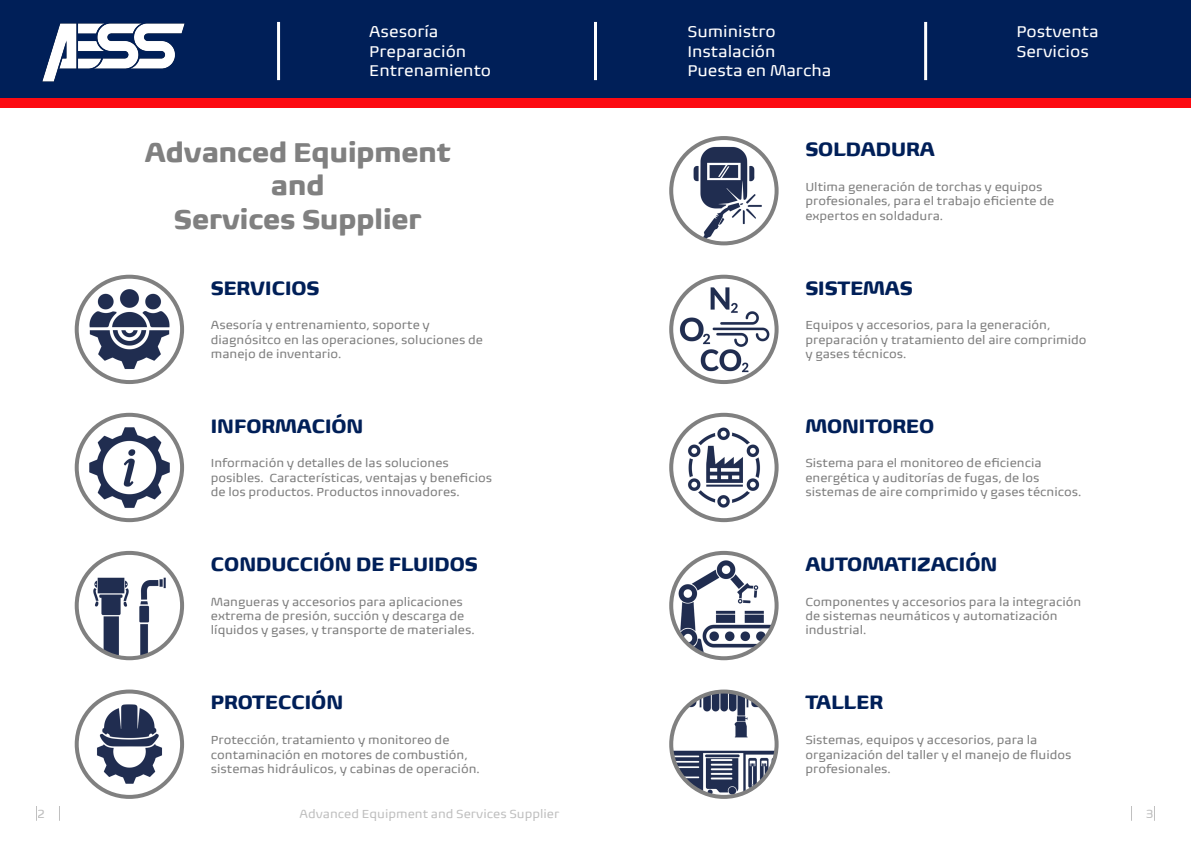
<style>
.page{position:relative;width:1191px;height:842px;background:#fff}
.page>*{position:absolute;margin:0;border:0;box-sizing:border-box;transform-origin:0 0}
.t1{font:700 28px "Biome W04";color:#808080}
.TÍTULOS{font:700 20px "Biome W04";color:#001f58}
.t2{font:16px "Biome W04";color:#fff}
.CONTENIDO{font:12px/14.4px "Biome W04";color:#808080}
</style>
<div class="page">
<svg style="left:36px;top:806px;width:1px;height:15px"></svg>
<svg style="left:1131px;top:806px;width:1px;height:15px"></svg>
<svg style="left:59px;top:806px;width:1px;height:15px"></svg>
<svg style="left:1154px;top:806px;width:1px;height:15px"></svg>
<div style="left:0;top:0;width:595px;height:102px;background:#001f58"></div>
<div style="left:595px;top:0;width:596px;height:102px;background:#001f58"></div>
<img style="left:77px;top:553px;width:105px;height:105px;border-radius:52px">
<div style="left:75px;top:551px;width:109px;height:109px;border:4px solid #808080;border-radius:50%"></div>
<img style="left:77px;top:277px;width:105px;height:105px;border-radius:51px">
<div style="left:75px;top:275px;width:109px;height:109px;border:4px solid #808080;border-radius:50%"></div>
<img style="left:77px;top:691px;width:105px;height:106px;border-radius:53px">
<div style="left:75px;top:689px;width:109px;height:110px;border:4px solid #808080;border-radius:50%"></div>
<img style="left:77px;top:415px;width:105px;height:105px;border-radius:52px">
<div style="left:75px;top:413px;width:109px;height:109px;border:4px solid #808080;border-radius:50%"></div>
<img style="left:671px;top:138px;width:105px;height:105px;border-radius:52px">
<div style="left:669px;top:136px;width:109px;height:109px;border:4px solid #808080;border-radius:50%"></div>
<img style="left:671px;top:277px;width:105px;height:105px;border-radius:53px">
<div style="left:669px;top:275px;width:109px;height:109px;border:4px solid #808080;border-radius:50%"></div>
<img style="left:671px;top:415px;width:105px;height:105px;border-radius:53px">
<div style="left:669px;top:413px;width:109px;height:109px;border:4px solid #808080;border-radius:50%"></div>
<img style="left:42px;top:23px;width:143px;height:59px">
<img style="left:671px;top:553px;width:105px;height:105px;border-radius:53px">
<div style="left:669px;top:551px;width:109px;height:109px;border:4px solid #808080;border-radius:50%"></div>
<img style="left:671px;top:691px;width:105px;height:106px;border-radius:53px">
<div style="left:669px;top:689px;width:109px;height:110px;border:4px solid #808080;border-radius:50%"></div>
<hr style="left:277px;top:22px;width:3px;height:58px;background:#fff">
<hr style="left:594px;top:22px;width:3px;height:58px;background:#fff">
<hr style="left:924px;top:22px;width:3px;height:58px;background:#fff">
<div style="left:0;top:99px;width:1191px;height:9px;background:#fc0b12"></div>
<p class="t2" style="left:369px;top:22px;width:71px">Asesoría</p>
<p class="t2" style="left:369px;top:41px;width:99px">Preparación</p>
<p class="t2" style="left:369px;top:60px;width:123px">Entrenamiento</p>
<p class="t1" style="left:145px;top:134px;width:307px">Advanced Equipment</p>
<p class="t1" style="left:271px;top:168px;width:55px">and</p>
<p class="t1" style="left:174px;top:201px;width:249px">Services Supplier</p>
<p class="TÍTULOS" style="left:211px;top:275px;width:110px">SERVICIOS</p>
<p class="CONTENIDO" style="left:211px;top:318px;width:273px">Asesoría y entrenamiento, soporte y diagnósitco en las operaciones, soluciones de manejo de inventario.</p>
<p class="TÍTULOS" style="left:211px;top:413px;width:154px">INFORMACIÓN</p>
<p class="CONTENIDO" style="left:211px;top:456px;width:283px">Información y detalles de las soluciones posibles. Características, ventajas y beneficios de los productos. Productos innovadores.</p>
<p class="TÍTULOS" style="left:211px;top:551px;width:268px">CONDUCCIÓN DE FLUIDOS</p>
<p class="CONTENIDO" style="left:211px;top:594px;width:265px">Mangueras y accesorios para aplicaciones extrema de presión, succión y descarga de líquidos y gases, y transporte de materiales.</p>
<p class="TÍTULOS" style="left:211px;top:689px;width:134px">PROTECCIÓN</p>
<p class="CONTENIDO" style="left:211px;top:733px;width:270px">Protección, tratamiento y monitoreo de contaminación en motores de combustión, sistemas hidráulicos, y cabinas de operación.</p>
<p class="t2" style="left:687px;top:22px;width:90px">Suministro</p>
<p class="t2" style="left:687px;top:41px;width:90px">Instalación</p>
<p class="t2" style="left:687px;top:60px;width:146px">Puesta en Marcha</p>
<p class="TÍTULOS" style="left:805px;top:136px;width:131px">SOLDADURA</p>
<p class="t2" style="left:1016px;top:22px;width:84px">Postventa</p>
<p class="t2" style="left:1016px;top:41px;width:74px">Servicios</p>
<p class="CONTENIDO" style="left:805px;top:179px;width:250px">Ultima generación de torchas y equipos profesionales, para el trabajo eficiente de expertos en soldadura.</p>
<p class="TÍTULOS" style="left:805px;top:275px;width:109px">SISTEMAS</p>
<p class="CONTENIDO" style="left:805px;top:318px;width:283px">Equipos y accesorios, para la generación, preparación y tratamiento del aire comprimido y gases técnicos.</p>
<p class="TÍTULOS" style="left:805px;top:413px;width:130px">MONITOREO</p>
<p class="CONTENIDO" style="left:805px;top:456px;width:278px">Sistema para el monitoreo de eficiencia energética y auditorías de fugas, de los sistemas de aire comprimido y gases técnicos.</p>
<p class="TÍTULOS" style="left:805px;top:551px;width:193px">AUTOMATIZACIÓN</p>
<p class="CONTENIDO" style="left:805px;top:594px;width:277px">Componentes y accesorios para la integración de sistemas neumáticos y automatización industrial.</p>
<p class="TÍTULOS" style="left:805px;top:689px;width:79px">TALLER</p>
<p class="CONTENIDO" style="left:805px;top:733px;width:268px">Sistemas, equipos y accesorios, para la organización del taller y el manejo de fluidos profesionales.</p>
<p class="CONTENIDO" style="left:38px;top:806px;width:9px">2</p>
<p class="CONTENIDO" style="left:299px;top:806px;width:261px">Advanced Equipment and Services Supplier</p>
<p class="CONTENIDO" style="left:1145px;top:806px;width:9px">3</p>
</div>
